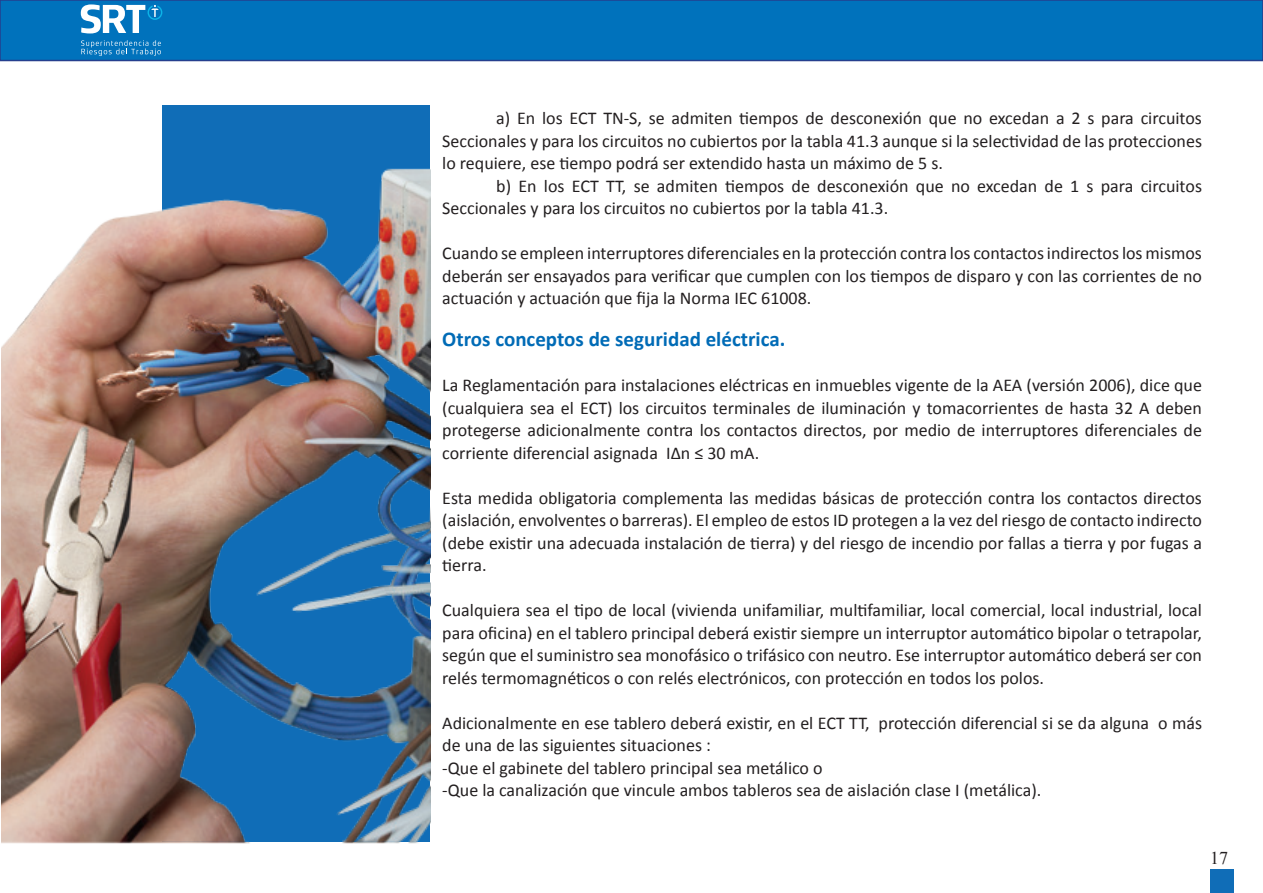
<style>
.page{position:relative;width:1263px;height:893px;background:#fff}
.page>*{position:absolute;margin:0;border:0;box-sizing:border-box;transform-origin:0 0}
.t1{font:700 21px "Calibri";color:#006bb6}
.t2{font:18px/22.5px "Calibri";color:#231f20;text-align:justify}
.t3{font:18px "Times New Roman";color:#231f20}
</style>
<div class="page">
<div style="left:1210px;top:869px;width:23px;height:24px;background:#106db7"></div>
<div style="left:0;top:0;width:1263px;height:61px;background:#0072bc;border:2px solid #253f8e"></div>
<svg style="left:81px;top:40px;width:80px;height:16px"></svg>
<svg style="left:81px;top:4px;width:81px;height:29px"></svg>
<div style="left:162px;top:105px;width:267px;height:736px;background:#106db7"></div>
<img style="left:2px;top:121px;width:429px;height:722px">
<p class="t2" style="left:442px;top:107px;width:761px;text-indent:54px">a) En los ECT TN-S, se admiten tiempos de desconexión que no excedan a 2 s para circuitos Seccionales y para los circuitos no cubiertos por la tabla 41.3 aunque si la selectividad de las protecciones lo requiere, ese tiempo podrá ser extendido hasta un máximo de 5 s.</p>
<p class="t2" style="left:442px;top:174px;width:761px;text-indent:54px">b) En los ECT TT, se admiten tiempos de desconexión que no excedan de 1 s para circuitos<br>Seccionales y para los circuitos no cubiertos por la tabla 41.3.</p>
<p class="t2" style="left:442px;top:242px;width:761px">Cuando se empleen interruptores diferenciales en la protección contra los contactos indirectos los mismos deberán ser ensayados para verificar que cumplen con los tiempos de disparo y con las corrientes de no actuación y actuación que fija la Norma IEC 61008.</p>
<p class="t1" style="left:442px;top:326px;width:345px">Otros conceptos de seguridad eléctrica.</p>
<p class="t2" style="left:442px;top:374px;width:761px">La Reglamentación para instalaciones eléctricas en inmuebles vigente de la AEA (versión 2006), dice que (cualquiera sea el ECT) los circuitos terminales de iluminación y tomacorrientes de hasta 32 A deben protegerse adicionalmente contra los contactos directos, por medio de interruptores diferenciales de corriente diferencial asignada IΔn ≤ 30 mA.</p>
<p class="t2" style="left:442px;top:486px;width:761px">Esta medida obligatoria complementa las medidas básicas de protección contra los contactos directos (aislación, envolventes o barreras). El empleo de estos ID protegen a la vez del riesgo de contacto indirecto (debe existir una adecuada instalación de tierra) y del riesgo de incendio por fallas a tierra y por fugas a tierra.</p>
<p class="t2" style="left:442px;top:599px;width:761px">Cualquiera sea el tipo de local (vivienda unifamiliar, multifamiliar, local comercial, local industrial, local para oficina) en el tablero principal deberá existir siempre un interruptor automático bipolar o tetrapolar, según que el suministro sea monofásico o trifásico con neutro. Ese interruptor automático deberá ser con relés termomagnéticos o con relés electrónicos, con protección en todos los polos.</p>
<p class="t2" style="left:442px;top:711px;width:761px;text-align:left">Adicionalmente en ese tablero deberá existir, en el ECT TT, protección diferencial si se da alguna o más de una de las siguientes situaciones :<br>-Que el gabinete del tablero principal sea metálico o<br>-Que la canalización que vincule ambos tableros sea de aislación clase I (metálica).</p>
<p class="t3" style="left:1210px;top:845px;width:19px">17</p>
</div>
